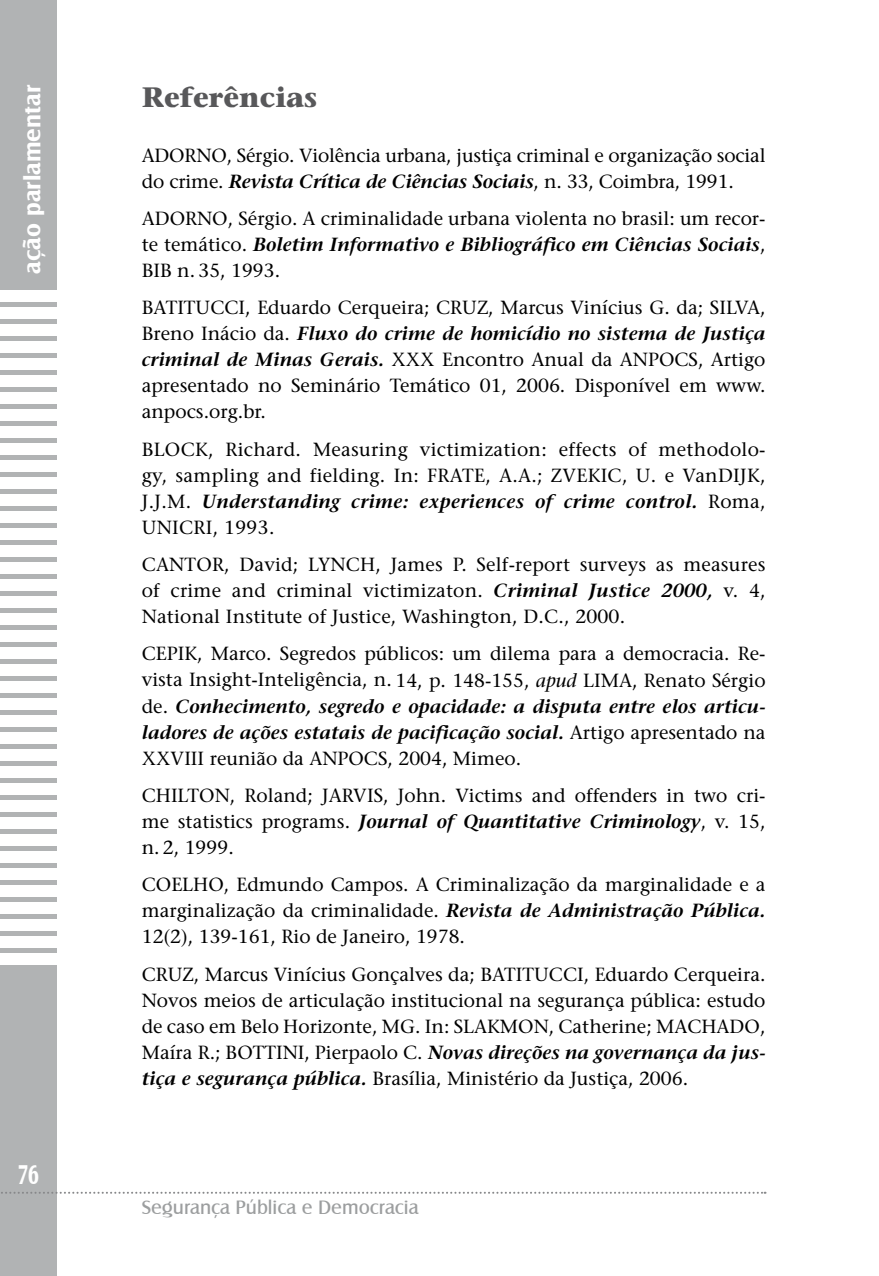
<style>
.page{position:relative;width:879px;height:1276px;background:#fff}
.page>*{position:absolute;margin:0;border:0;box-sizing:border-box;transform-origin:0 0}
.t1{font:700 28px "Stone Serif";color:#58585a}
.t2{font:700 28px "Castle T";color:#fff;scale:.75 1}
.t3{font:700 24px "Castle T";color:#fff}
.t4{font:20px "Castle T";color:#9c9e9f}
.t5{font:19px/26px "Stone Serif";color:#000;text-align:justify}
.s1{font-weight:600;font-style:italic}
.s2{font-style:italic}
</style>
<div class="page">
<div style="left:0;top:0;width:57px;height:1276px;background:#b1b3b4"></div>
<div style="left:0;top:290px;width:57px;height:11px;background:#fff"></div>
<div style="left:0;top:307px;width:57px;height:11px;background:#fff"></div>
<div style="left:0;top:324px;width:57px;height:11px;background:#fff"></div>
<div style="left:0;top:341px;width:57px;height:11px;background:#fff"></div>
<div style="left:0;top:358px;width:57px;height:12px;background:#fff"></div>
<div style="left:0;top:375px;width:57px;height:12px;background:#fff"></div>
<div style="left:0;top:392px;width:57px;height:12px;background:#fff"></div>
<div style="left:0;top:409px;width:57px;height:12px;background:#fff"></div>
<div style="left:0;top:426px;width:57px;height:12px;background:#fff"></div>
<div style="left:0;top:443px;width:57px;height:12px;background:#fff"></div>
<div style="left:0;top:460px;width:57px;height:12px;background:#fff"></div>
<div style="left:0;top:477px;width:57px;height:12px;background:#fff"></div>
<div style="left:0;top:494px;width:57px;height:12px;background:#fff"></div>
<div style="left:0;top:511px;width:57px;height:12px;background:#fff"></div>
<div style="left:0;top:528px;width:57px;height:12px;background:#fff"></div>
<div style="left:0;top:545px;width:57px;height:12px;background:#fff"></div>
<div style="left:0;top:562px;width:57px;height:12px;background:#fff"></div>
<div style="left:0;top:579px;width:57px;height:12px;background:#fff"></div>
<div style="left:0;top:596px;width:57px;height:12px;background:#fff"></div>
<div style="left:0;top:613px;width:57px;height:12px;background:#fff"></div>
<div style="left:0;top:630px;width:57px;height:12px;background:#fff"></div>
<div style="left:0;top:647px;width:57px;height:12px;background:#fff"></div>
<div style="left:0;top:664px;width:57px;height:12px;background:#fff"></div>
<div style="left:0;top:681px;width:57px;height:12px;background:#fff"></div>
<div style="left:0;top:698px;width:57px;height:12px;background:#fff"></div>
<div style="left:0;top:715px;width:57px;height:12px;background:#fff"></div>
<div style="left:0;top:732px;width:57px;height:12px;background:#fff"></div>
<div style="left:0;top:749px;width:57px;height:12px;background:#fff"></div>
<div style="left:0;top:766px;width:57px;height:12px;background:#fff"></div>
<div style="left:0;top:783px;width:57px;height:12px;background:#fff"></div>
<div style="left:0;top:800px;width:57px;height:12px;background:#fff"></div>
<div style="left:0;top:817px;width:57px;height:12px;background:#fff"></div>
<div style="left:0;top:834px;width:57px;height:12px;background:#fff"></div>
<div style="left:0;top:851px;width:57px;height:12px;background:#fff"></div>
<div style="left:0;top:868px;width:57px;height:12px;background:#fff"></div>
<div style="left:0;top:885px;width:57px;height:12px;background:#fff"></div>
<div style="left:0;top:902px;width:57px;height:12px;background:#fff"></div>
<div style="left:0;top:919px;width:57px;height:12px;background:#fff"></div>
<div style="left:0;top:936px;width:57px;height:12px;background:#fff"></div>
<div style="left:0;top:953px;width:57px;height:12px;background:#fff"></div>
<svg style="left:1px;top:1191px;width:764px;height:2px"></svg>
<p class="t3" style="left:19px;top:273px;width:190px;rotate:-90deg">ação parlamentar</p>
<h1 class="t2" style="left:17px;top:1158px;width:31px">76</h1>
<h1 class="t1" style="left:142px;top:80px;width:177px">Referências</h1>
<p class="t5" style="left:142px;top:142px;width:625px">ADORNO, Sérgio. Violência urbana, justiça criminal e organização social do crime. <span class="s1">Revista Crítica de Ciências Sociais</span>, n. 33, Coimbra, 1991.</p>
<p class="t5" style="left:142px;top:205px;width:625px">ADORNO, Sérgio. A criminalidade urbana violenta no brasil: um recor&shy;te temático. <span class="s1">Boletim Informativo e Bibliográfico em Ciências Sociais</span>, BIB n. 35, 1993.</p>
<p class="t5" style="left:142px;top:295px;width:625px">BATITUCCI, Eduardo Cerqueira; CRUZ, Marcus Vinícius G. da; SILVA, Breno Inácio da. <span class="s1">Fluxo do crime de homicídio no sistema de Justiça criminal de Minas Gerais.</span> XXX Encontro Anual da ANPOCS, Artigo apresentado no Seminário Temático 01, 2006. Disponível em www. anpocs.org.br.</p>
<p class="t5" style="left:142px;top:436px;width:625px">BLOCK, Richard. Measuring victimization: effects of methodolo&shy;gy, sampling and fielding. In: FRATE, A.A.; ZVEKIC, U. e VanDIJK, J.J.M. <span class="s1">Understanding crime: experiences of crime control.</span> Roma, UNICRI, 1993.</p>
<p class="t5" style="left:142px;top:551px;width:625px">CANTOR, David; LYNCH, James P. Self-report surveys as measures of crime and criminal victimizaton. <span class="s1">Criminal Justice 2000,</span> v. 4, National Institute of Justice, Washington, D.C., 2000.</p>
<p class="t5" style="left:142px;top:641px;width:625px">CEPIK, Marco. Segredos públicos: um dilema para a democracia. Re&shy;vista Insight-Inteligência, n. 14, p. 148-155, <span class="s2">apud</span> LIMA, Renato Sérgio de. <span class="s1">Conhecimento, segredo e opacidade: a disputa entre elos articu&shy;ladores de ações estatais de pacificação social.</span> Artigo apresentado na XXVIII reunião da ANPOCS, 2004, Mimeo.</p>
<p class="t5" style="left:142px;top:782px;width:625px">CHILTON, Roland; JARVIS, John. Victims and offenders in two cri&shy;me statistics programs. <span class="s1">Journal of Quantitative Criminology</span>, v. 15, n. 2, 1999.</p>
<p class="t5" style="left:142px;top:871px;width:625px">COELHO, Edmundo Campos. A Criminalização da marginalidade e a marginalização da criminalidade. <span class="s1">Revista de Administração Pública.<br></span>12(2), 139-161, Rio de Janeiro, 1978.</p>
<p class="t5" style="left:142px;top:961px;width:625px">CRUZ, Marcus Vinícius Gonçalves da; BATITUCCI, Eduardo Cerqueira.<br>Novos meios de articulação institucional na segurança pública: estudo de caso em Belo Horizonte, MG. In: SLAKMON, Catherine; MACHADO, Maíra R.; BOTTINI, Pierpaolo C. <span class="s1">Novas direções na governança da jus&shy;tiça e segurança pública.</span> Brasília, Ministério da Justiça, 2006.</p>
<p class="t4" style="left:142px;top:1196px;width:278px">Segurança Pública e Democracia</p>
</div>
